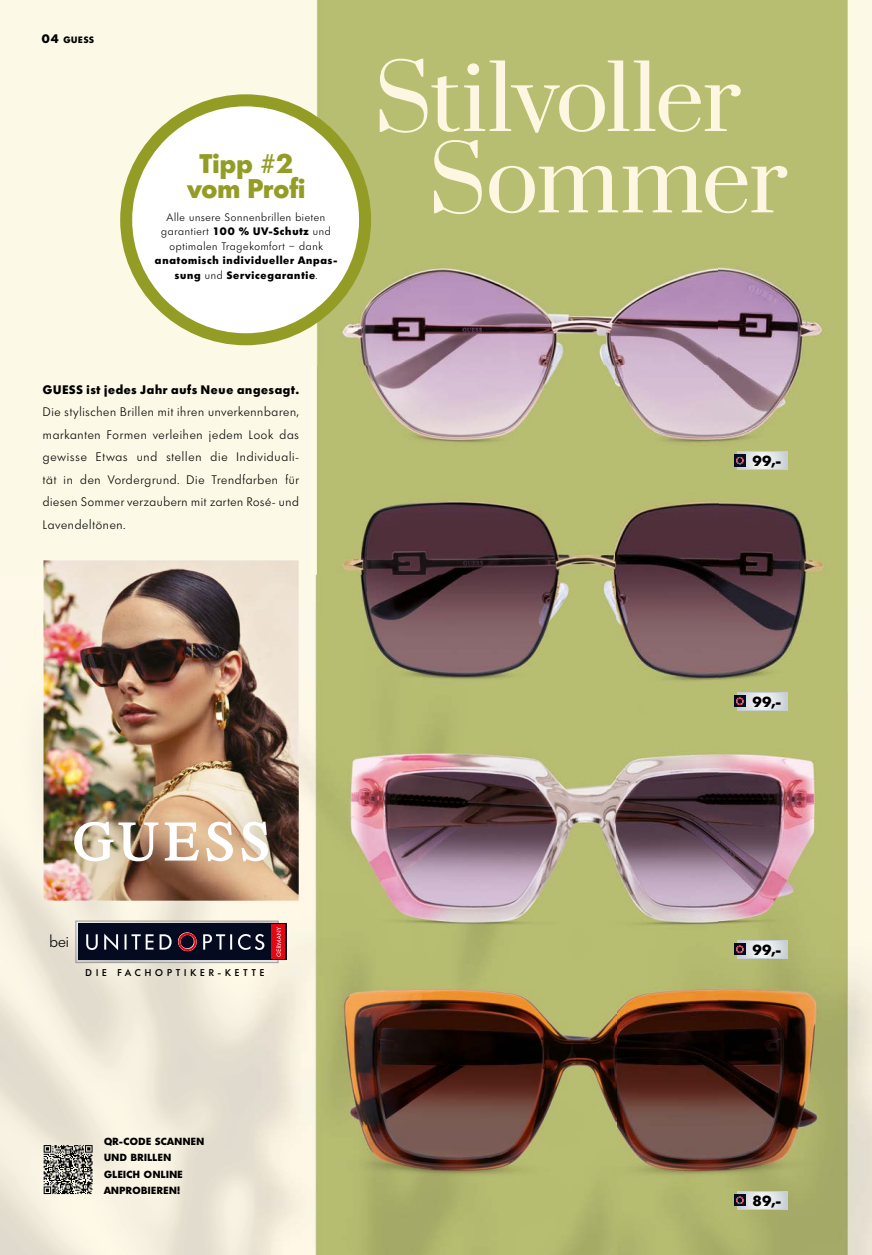
<style>
.page{position:relative;width:872px;height:1255px;background:#fff}
.page>*{position:absolute;margin:0;border:0;box-sizing:border-box;transform-origin:0 0}
.t1{font:88.2px/81.3px "Prata";letter-spacing:-.025em;color:#fdf7e1}
.t2{font:800 26.1px/25.5px "Limerick TS";letter-spacing:.005em;color:#939d25;text-align:center}
.t3{font:300 15.3px "Limerick TS";color:#000}
.t4{font:800 14.25px "Limerick TS";color:#000}
.t5{font:300 12px/22.5px "Limerick TS";letter-spacing:.055em;color:#000;text-align:justify}
.t6{font:800 12px "Limerick TS";letter-spacing:.065em;color:#000}
.t7{font:300 10.5px/14.4px "Limerick TS";letter-spacing:.065em;color:#000;text-align:center}
.t8{font:800 10.5px/14.4px "Limerick TS";letter-spacing:.075em;color:#000;text-align:center}
.t9{font:800 10.05px/16.5px "Limerick TS";letter-spacing:.05em;color:#000}
.t10{font:500 9.6px "Limerick TS";letter-spacing:.42em;color:#000}
.t11{font:800 9px "Limerick TS";letter-spacing:.08em;color:#000}
.s1{font-size:12px}
.s2{font-weight:800}
.s3{font-weight:300}
</style>
<div class="page">
<img style="left:0;top:0;width:718px;height:365px">
<img style="left:718px;top:0;width:154px;height:1254px">
<img style="left:0;top:365px;width:615px;height:209px">
<img style="left:615px;top:365px;width:103px;height:889px">
<img style="left:257px;top:574px;width:359px;height:680px">
<img style="left:51px;top:900px;width:206px;height:354px">
<svg style="left:78px;top:922px;width:198px;height:1px"></svg>
<div style="left:76px;top:920px;width:202px;height:42px;border:1px solid #9d9d9c"></div>
<div style="left:78px;top:923px;width:208px;height:37px;background:#040b21"></div>
<div style="left:271px;top:924px;width:14px;height:35px;background:#e30613"></div>
<svg style="left:178px;top:932px;width:19px;height:19px"></svg>
<svg style="left:86px;top:933px;width:67px;height:17px"></svg>
<svg style="left:160px;top:934px;width:12px;height:15px"></svg>
<svg style="left:203px;top:934px;width:62px;height:16px"></svg>
<svg style="left:276px;top:927px;width:5px;height:29px"></svg>
<img style="left:43px;top:1143px;width:51px;height:52px">
<img style="left:44px;top:1144px;width:49px;height:35px">
<img style="left:43px;top:560px;width:256px;height:340px">
<img style="left:54px;top:801px;width:234px;height:80px">
<img style="left:74px;top:821px;width:84px;height:40px">
<svg style="left:165px;top:822px;width:34px;height:38px"></svg>
<svg style="left:206px;top:821px;width:27px;height:40px"></svg>
<svg style="left:241px;top:821px;width:27px;height:40px"></svg>
<svg style="left:737px;top:1191px;width:50px;height:18px"></svg>
<svg style="left:738px;top:1192px;width:48px;height:16px"></svg>
<svg style="left:734px;top:1194px;width:11px;height:11px"></svg>
<svg style="left:736px;top:1196px;width:7px;height:8px"></svg>
<svg style="left:737px;top:940px;width:50px;height:18px"></svg>
<svg style="left:738px;top:941px;width:48px;height:16px"></svg>
<div style="left:734px;top:943px;width:11px;height:12px;background:#040b21"></div>
<svg style="left:736px;top:945px;width:7px;height:8px"></svg>
<svg style="left:737px;top:692px;width:50px;height:18px"></svg>
<svg style="left:738px;top:693px;width:48px;height:16px"></svg>
<div style="left:734px;top:695px;width:11px;height:12px;background:#040b21"></div>
<svg style="left:736px;top:697px;width:7px;height:8px"></svg>
<svg style="left:120px;top:94px;width:251px;height:251px"></svg>
<svg style="left:737px;top:451px;width:50px;height:19px"></svg>
<svg style="left:738px;top:452px;width:48px;height:16px"></svg>
<svg style="left:734px;top:455px;width:11px;height:11px"></svg>
<svg style="left:736px;top:456px;width:7px;height:8px"></svg>
<img style="left:830px;top:693px;width:42px;height:296px">
<p class="t11" style="left:42px;top:34px;width:54px"><span class="s1">04</span> GUESS</p>
<h2 class="t2" style="left:188px;top:150px;width:119px">Tipp #2 vom Profi</h2>
<p class="t7" style="left:161px;top:210px;width:171px">Alle unsere Sonnenbrillen bieten garantiert <span class="s2">100 % UV-Schutz</span> und optimalen Tragekomfort – dank</p>
<p class="t8" style="left:155px;top:253px;width:184px">anatomisch individueller Anpas&shy;sung <span class="s3">und</span> Servicegarantie<span class="s3">.</span></p>
<p class="t6" style="left:43px;top:381px;width:257px">GUESS ist jedes Jahr aufs Neue angesagt.</p>
<p class="t5" style="left:43px;top:401px;width:257px">Die stylischen Brillen mit ihren unverkennbaren, markanten Formen verleihen jedem Look das gewisse Etwas und stellen die Individuali&shy;tät in den Vordergrund. Die Trendfarben für diesen Sommer verzaubern mit zarten Rosé- und Lavendeltönen.</p>
<h1 class="t1" style="left:428px;top:53px;width:361px;text-indent:-54px">Stilvoller<br>Sommer</h1>
<p class="t4" style="left:752px;top:451px;width:30px">99,-</p>
<p class="t4" style="left:752px;top:692px;width:30px">99,-</p>
<p class="t3" style="left:49px;top:931px;width:21px">bei</p>
<p class="t10" style="left:86px;top:965px;width:180px">DIE FACHOPTIKER-KETTE</p>
<p class="t9" style="left:104px;top:1132px;width:102px">QR-CODE SCANNEN<br>UND BRILLEN<br>GLEICH ONLINE<br>ANPROBIEREN!</p>
<p class="t4" style="left:752px;top:940px;width:30px">99,-</p>
<p class="t4" style="left:752px;top:1191px;width:30px">89,-</p>
</div>
